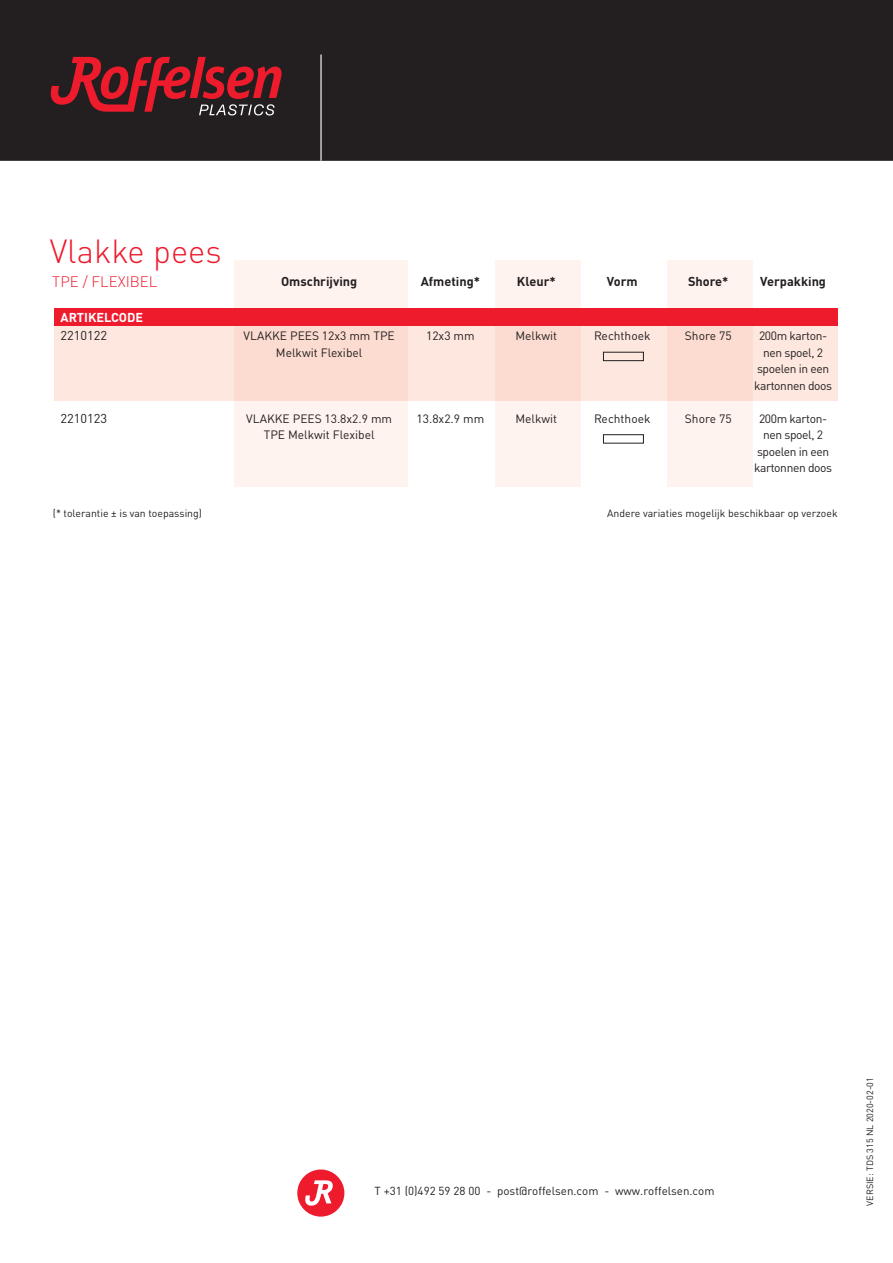
<style>
.page{position:relative;width:893px;height:1263px;background:#fff}
.page>*{position:absolute;margin:0;border:0;box-sizing:border-box;transform-origin:0 0}
.kop{font:300 33px "DIN Pro";color:#ee1b2d}
.kop-2{font:300 15px "DIN Pro";color:#ee1b2d}
.opsomming{font:700 12.75px "DIN Pro";color:#231f20}
.plat{font:12.75px "DIN Pro";color:#231f20}
.plat-2{font:700 12.75px "DIN Pro";color:#fff}
.t1{font:12px/16.5px "DIN Pro";color:#231f20;text-align:center}
.t2{font:12px/16.5px "DIN Pro";letter-spacing:-.03em;color:#231f20;text-align:center}
.t3{font:11.55px "DIN Pro";color:#231f20}
.t4{font:10.5px "DIN Pro";color:#231f20}
.t5{font:9px "DIN Pro";color:#231f20}
</style>
<div class="page">
<div style="left:0;top:0;width:893px;height:162px;background:#231f20"></div>
<svg style="left:51px;top:57px;width:231px;height:58px"></svg>
<hr style="left:0;top:161px;width:893px;height:1px;background:#fff">
<hr style="left:320px;top:55px;width:2px;height:106px;background:#c7c8ca">
<div style="left:297px;top:1169px;width:47px;height:47px;background:#ee1b2d;border-radius:50%"></div>
<svg style="left:305px;top:1180px;width:28px;height:26px"></svg>
<div style="left:54px;top:308px;width:784px;height:93px;background:#fde7df"></div>
<svg style="left:235px;top:260px;width:173px;height:227px;fill:#fef3ef"></svg>
<svg style="left:495px;top:260px;width:86px;height:227px;fill:#fef3ef"></svg>
<svg style="left:667px;top:260px;width:86px;height:227px;fill:#fef3ef"></svg>
<div style="left:54px;top:308px;width:784px;height:18px;background:#ee1b2d"></div>
<div style="left:603px;top:352px;width:41px;height:9px;border:1px solid #231f20"></div>
<div style="left:603px;top:434px;width:41px;height:9px;border:1px solid #231f20"></div>
<p class="kop" style="left:50px;top:226px;width:174px">Vlakke pees</p>
<p class="kop-2" style="left:52px;top:270px;width:107px">TPE / FLEXIBEL</p>
<p class="plat-2" style="left:61px;top:307px;width:84px">ARTIKELCODE</p>
<p class="plat" style="left:61px;top:325px;width:48px">2210122</p>
<p class="plat" style="left:61px;top:408px;width:48px">2210123</p>
<p class="opsomming" style="left:281px;top:271px;width:78px">Omschrijving</p>
<p class="t1" style="left:244px;top:326px;width:153px">VLAKKE PEES 12x3 mm TPE<br>Melkwit Flexibel</p>
<p class="t1" style="left:246px;top:409px;width:147px">VLAKKE PEES 13.8x2.9 mm<br>TPE Melkwit Flexibel</p>
<p class="opsomming" style="left:421px;top:271px;width:61px">Afmeting*</p>
<p class="t1" style="left:426px;top:326px;width:50px">12x3 mm</p>
<p class="t1" style="left:417px;top:409px;width:69px">13.8x2.9 mm</p>
<p class="opsomming" style="left:517px;top:271px;width:40px">Kleur*</p>
<p class="t1" style="left:515px;top:326px;width:43px">Melkwit</p>
<p class="t1" style="left:515px;top:409px;width:43px">Melkwit</p>
<p class="opsomming" style="left:607px;top:271px;width:32px">Vorm</p>
<p class="opsomming" style="left:688px;top:271px;width:42px">Shore*</p>
<p class="opsomming" style="left:760px;top:271px;width:67px">Verpakking</p>
<p class="t1" style="left:594px;top:326px;width:58px">Rechthoek</p>
<p class="t1" style="left:594px;top:409px;width:58px">Rechthoek</p>
<p class="t1" style="left:685px;top:326px;width:48px">Shore 75</p>
<p class="t1" style="left:685px;top:409px;width:48px">Shore 75</p>
<p class="t2" style="left:754px;top:326px;width:80px">200m karton&shy;nen spoel, 2 spoelen in een kartonnen doos</p>
<p class="t2" style="left:754px;top:409px;width:80px">200m karton&shy;nen spoel, 2 spoelen in een kartonnen doos</p>
<p class="t4" style="left:53px;top:505px;width:151px">(* tolerantie ± is van toepassing)</p>
<p class="t4" style="left:607px;top:505px;width:232px">Andere variaties mogelijk beschikbaar op verzoek</p>
<p class="t3" style="left:375px;top:1182px;width:341px">T +31 (0)492 59 28 00 - post@roffelsen.com - www.roffelsen.com</p>
<p class="t5" style="left:863px;top:1206px;width:130px;rotate:-90deg">VERSIE: TDS 315 NL 2020-02-01</p>
</div>
